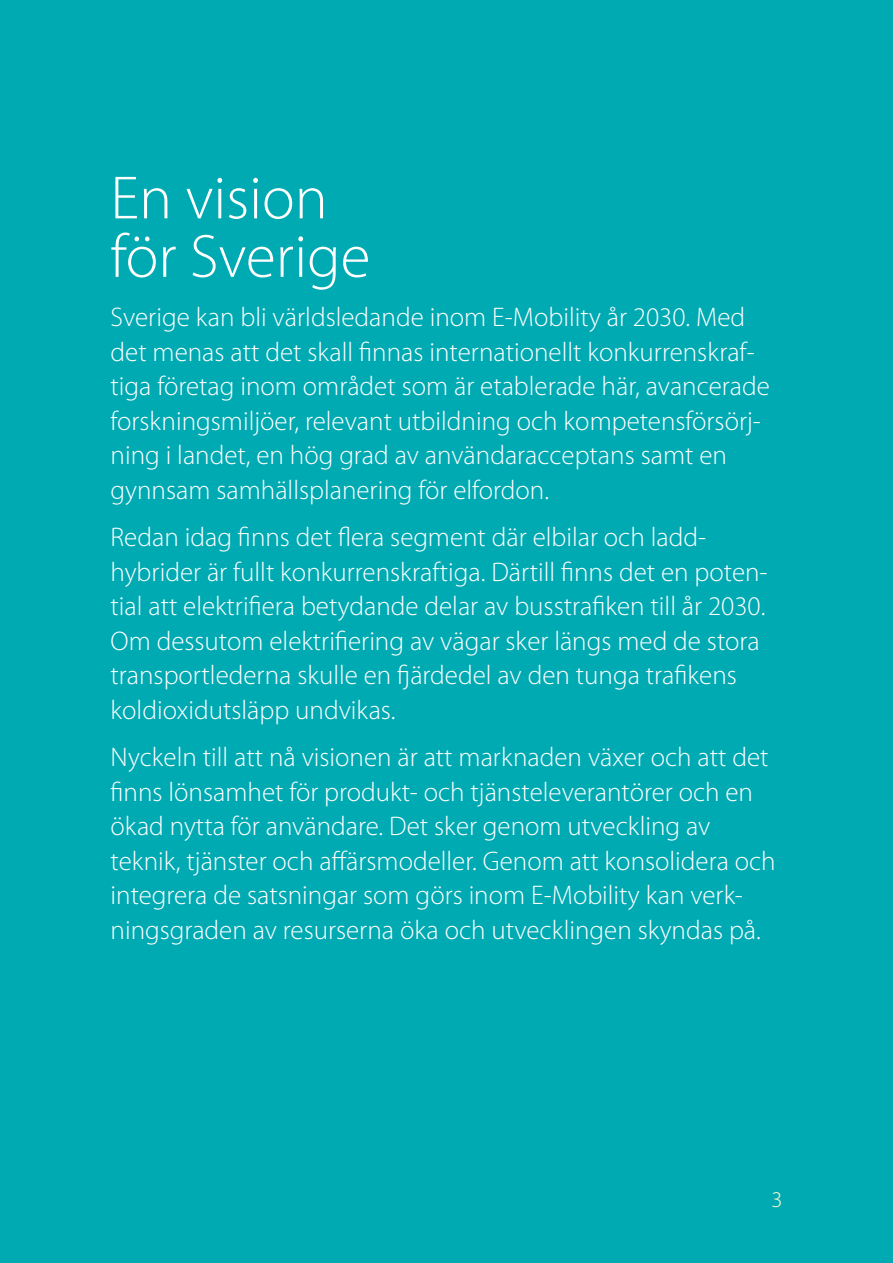
<style>
.page{position:relative;width:893px;height:1263px;background:#00aab3}
.page>*{position:absolute;margin:0;border:0;box-sizing:border-box;transform-origin:0 0}
.Rubrik{font:300 61.5px/58.5px "Myriad Pro";color:#fff}
.t1{font:300 27px/34.5px "Myriad Pro";color:#fff}
.t2{font:300 22.5px "Myriad Pro";color:#eff9fd}
</style>
<div class="page">
<p class="Rubrik" style="left:110px;top:170px;width:261px">En vision för Sverige</p>
<p class="t1" style="left:111px;top:301px;width:661px">Sverige kan bli världsledande inom E-Mobility år 2030. Med det menas att det skall finnas internationellt konkurrenskraf&shy;tiga företag inom området som är etablerade här, avancerade forskningsmiljöer, relevant utbildning och kompetensförsörj&shy;ning i landet, en hög grad av användaracceptans samt en gynnsam samhällsplanering för elfordon.</p>
<p class="t1" style="left:111px;top:520px;width:659px">Redan idag finns det flera segment där elbilar och ladd&shy;hybrider är fullt konkurrenskraftiga. Därtill finns det en poten&shy;tial att elektrifiera betydande delar av busstrafiken till år 2030.<br>Om dessutom elektrifiering av vägar sker längs med de stora transportlederna skulle en fjärdedel av den tunga trafikens koldioxidutsläpp undvikas.</p>
<p class="t1" style="left:111px;top:740px;width:667px">Nyckeln till att nå visionen är att marknaden växer och att det finns lönsamhet för produkt- och tjänsteleverantörer och en ökad nytta för användare. Det sker genom utveckling av teknik, tjänster och affärsmodeller. Genom att konsolidera och integrera de satsningar som görs inom E-Mobility kan verk&shy;ningsgraden av resurserna öka och utvecklingen skyndas på.</p>
<p class="t2" style="left:771px;top:1187px;width:12px">3</p>
</div>
